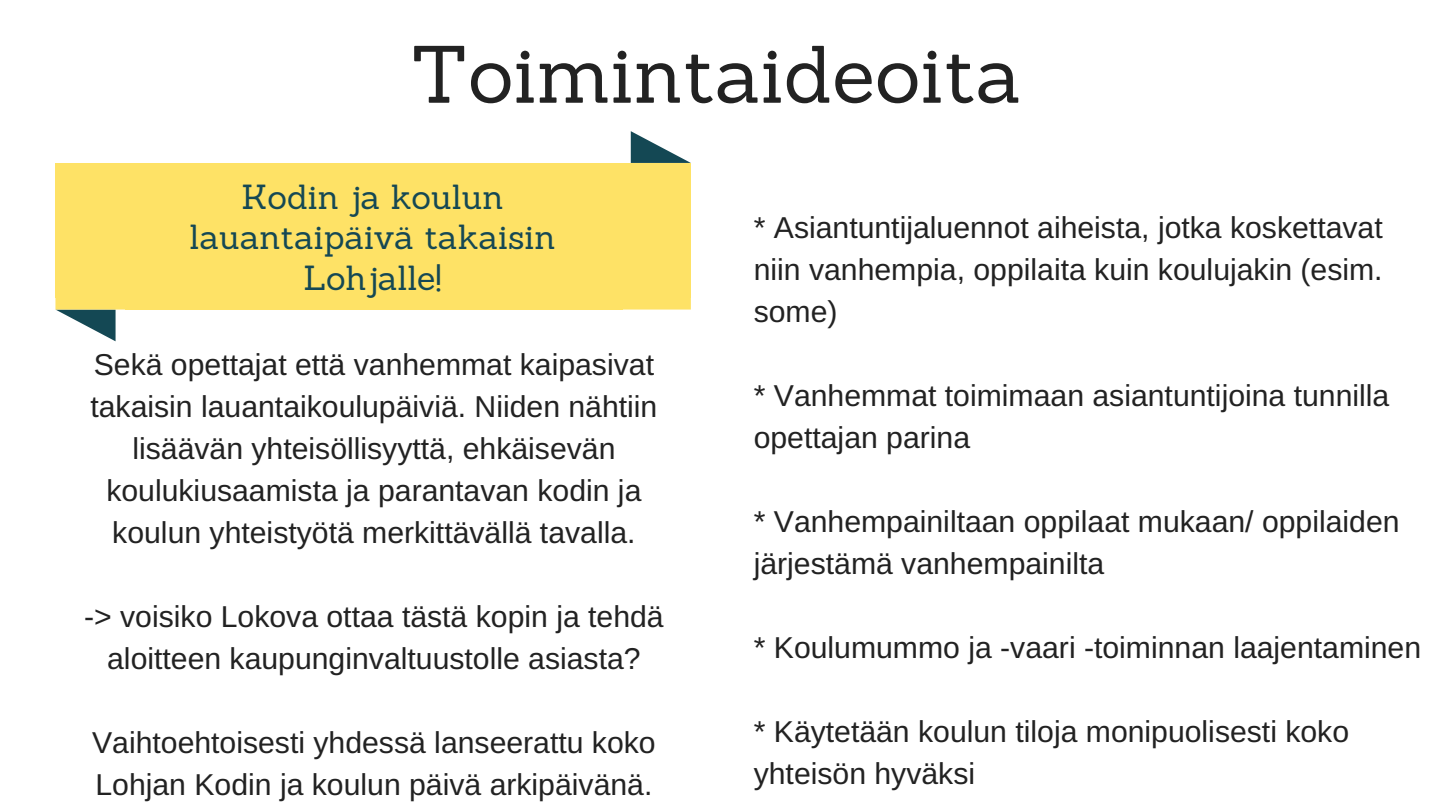
<style>
.page{position:relative;width:1440px;height:810px;background:#fff}
.page>*{position:absolute;margin:0;border:0;box-sizing:border-box;transform-origin:0 0}
.t1{font:79.2px "Sanchez";color:#222}
.t2{font:34px/40.5px "Sanchez";color:#154854;text-align:center}
.t3{font:30.2px/42px "Arimo";color:#222}
</style>
<div class="page">
<div style="left:125px;top:175px;width:498px;height:122px;background:#fee266"></div>
<div style="left:55px;top:163px;width:72px;height:14px;background:#fee266"></div>
<div style="left:55px;top:175px;width:72px;height:122px;background:#fee266"></div>
<svg style="left:55px;top:297px;width:70px;height:44px"></svg>
<div style="left:125px;top:296px;width:498px;height:14px;background:#fee266"></div>
<svg style="left:623px;top:297px;width:68px;height:13px"></svg>
<div style="left:621px;top:175px;width:70px;height:122px;background:#fee266"></div>
<div style="left:621px;top:163px;width:70px;height:14px;background:#fee266"></div>
<svg style="left:631px;top:131px;width:60px;height:32px"></svg>
<div style="left:125px;top:163px;width:498px;height:14px;background:#fee266"></div>
<h1 class="t1" style="left:410px;top:23px;width:613px">Toimintaideoita</h1>
<p class="t2" style="left:189px;top:176px;width:368px">Kodin ja koulun lauantaipäivä takaisin<br>Lohjalle!</p>
<p class="t3" style="left:90px;top:344px;width:568px;text-align:center">Sekä opettajat että vanhemmat kaipasivat takaisin lauantaikoulupäiviä. Niiden nähtiin lisäävän yhteisöllisyyttä, ehkäisevän koulukiusaamista ja parantavan kodin ja koulun yhteistyötä merkittävällä tavalla.</p>
<p class="t3" style="left:84px;top:596px;width:581px;text-align:center">-&gt; voisiko Lokova ottaa tästä kopin ja tehdä aloitteen kaupunginvaltuustolle asiasta?</p>
<p class="t3" style="left:92px;top:722px;width:565px">Vaihtoehtoisesti yhdessä lanseerattu koko<br>Lohjan Kodin ja koulun päivä arkipäivänä.</p>
<p class="t3" style="left:754px;top:206px;width:630px;text-align:justify">* Asiantuntijaluennot aiheista, jotka koskettavat niin vanhempia, oppilaita kuin koulujakin (esim. some)</p>
<p class="t3" style="left:754px;top:374px;width:637px">* Vanhemmat toimimaan asiantuntijoina tunnilla opettajan parina</p>
<p class="t3" style="left:754px;top:500px;width:647px">* Vanhempainiltaan oppilaat mukaan/ oppilaiden järjestämä vanhempainilta</p>
<p class="t3" style="left:754px;top:626px;width:669px">* Koulumummo ja -vaari -toiminnan laajentaminen</p>
<p class="t3" style="left:754px;top:710px;width:597px">* Käytetään koulun tiloja monipuolisesti koko yhteisön hyväksi</p>
</div>
